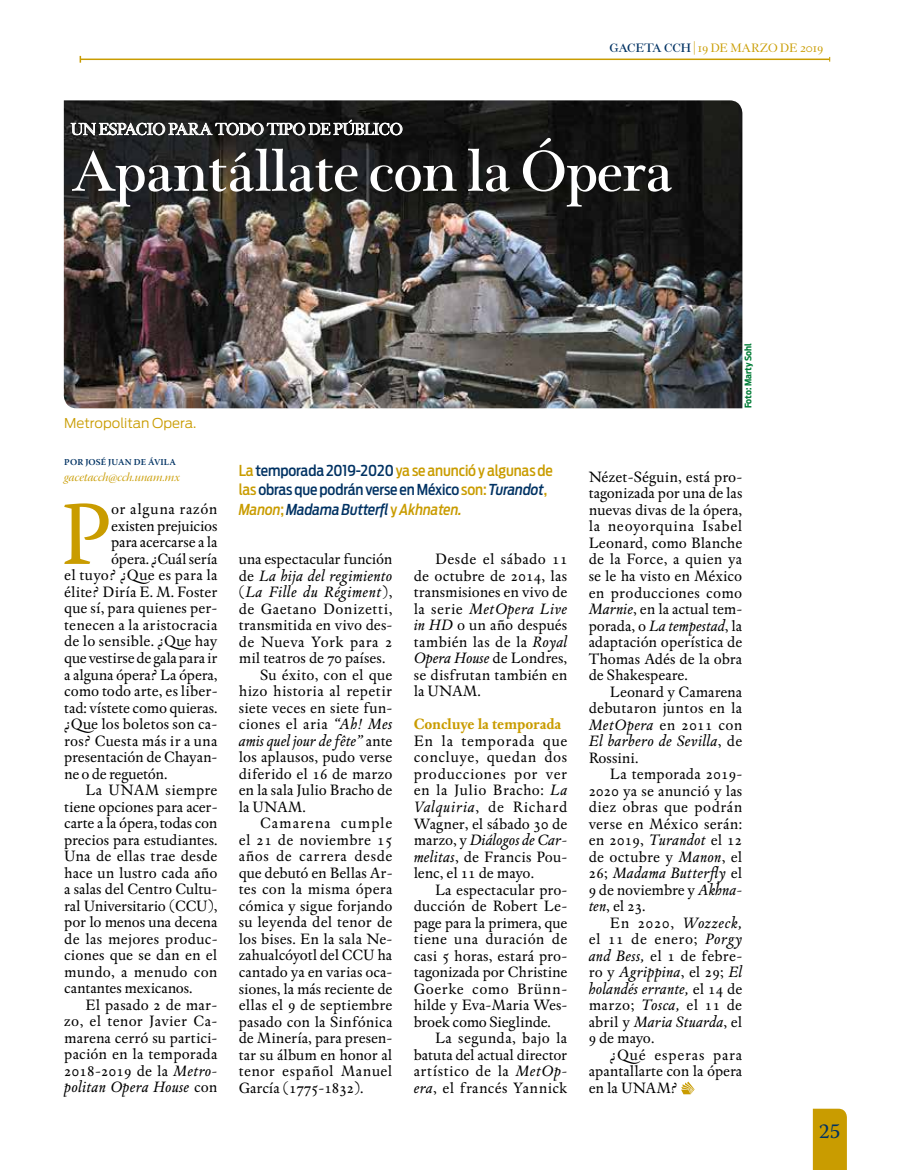
<style>
.page{position:relative;width:915px;height:1170px;background:#fff}
.page>*{position:absolute;margin:0;border:0;box-sizing:border-box;transform-origin:0 0}
.t1{font:90.9px "Warnock Pro";color:#c99c00}
.t2{font:600 64.5px "Wessex";letter-spacing:-.02em;color:#fff}
.t3{font:21px "Warnock Pro";color:#003263}
.t4{font:18px "Wessex Roman Titling";letter-spacing:-.02em;color:#fff}
.t5{font:15.75px/16.5px "Espinosa Nova";color:#000;text-align:justify}
.t6{font:italic 15.75px "Espinosa Nova";letter-spacing:.015em;color:#000}
.t7{font:15.75px "Espinosa Nova";letter-spacing:.03em;color:#000}
.t8{font:15.75px "Espinosa Nova";letter-spacing:-.02em;color:#000}
.t9{font:15.75px "Espinosa Nova";letter-spacing:.02em;color:#000}
.t10{font:15.75px "Espinosa Nova";letter-spacing:.025em;color:#000}
.t11{font:700 15.75px "Espinosa Nova";color:#c99c00}
.t12{font:15.75px "Espinosa Nova";letter-spacing:.055em;color:#000}
.t13{font:15.75px "Espinosa Nova";letter-spacing:.04em;color:#000}
.t14{font:500 15px/19.5px "Antenna Cond";letter-spacing:-.005em;color:#003263}
.t15{font:13.5px "Wessex";color:#c99c00}
.t16{font:300 13.5px "Antenna";color:#c99c00}
.t17{font:12px "Warnock Pro It Disp";color:#c99c00}
.t18{font:600 9px "Warnock Pro";letter-spacing:.01em;color:#003263}
.t19{font:700 9px "Antenna Cond";color:#007c37}
.s1{font-weight:600;color:#003263}
.s2{font-style:italic}
.s3{font-style:normal}
.s4{color:#c99c00}
.s5{font-style:italic;color:#c99c00}
</style>
<div class="page">
<div style="left:812px;top:1108px;width:34px;height:61px;background:#c99c00"></div>
<hr style="left:80px;top:59px;width:749px;height:1px;background:#c99c00">
<img style="left:64px;top:100px;width:678px;height:308px">
<svg style="left:70px;top:120px;width:332px;height:17px;background:#5c5d5d"></svg>
<svg style="left:681px;top:1081px;width:13px;height:13px"></svg>
<p class="t15" style="left:609px;top:40px;width:215px"><span class="s1">GACETA CCH</span> | 19 DE MARZO DE 2019</p>
<p class="t4" style="left:71px;top:119px;width:333px">UN ESPACIO PARA TODO TIPO DE PÚBLICO</p>
<h2 class="t2" style="left:71px;top:137px;width:604px">Apantállate con la Ópera</h2>
<p class="t16" style="left:64px;top:414px;width:133px">Metropolitan Opera.</p>
<p class="t19" style="left:742px;top:408px;width:67px;rotate:-90deg">Foto: Marty Sohl</p>
<p class="t18" style="left:64px;top:456px;width:113px">POR JOSÉ JUAN DE ÁVILA</p>
<p class="t17" style="left:64px;top:471px;width:117px">gacetacch@cch.unam.mx</p>
<h1 class="t1" style="left:60px;top:479px;width:53px">P</h1>
<p class="t13" style="left:111px;top:500px;width:108px">or alguna razón</p>
<p class="t8" style="left:111px;top:517px;width:108px">existen prejuicios</p>
<p class="t5" style="left:111px;top:534px;width:108px">para acercarse a la</p>
<p class="t5" style="left:111px;top:551px;width:108px">ópera. ¿Cuál sería</p>
<p class="t5" style="left:64px;top:567px;width:155px">el tuyo? ¿Que es para la</p>
<p class="t5" style="left:64px;top:584px;width:155px">élite? Diría E. M. Foster</p>
<p class="t5" style="left:64px;top:600px;width:155px">que sí, para quienes per-</p>
<p class="t5" style="left:64px;top:617px;width:155px">tenecen a la aristocracia</p>
<p class="t5" style="left:64px;top:633px;width:155px">de lo sensible. ¿Que hay</p>
<p class="t5" style="left:64px;top:650px;width:155px">que vestirse de gala para ir</p>
<p class="t5" style="left:64px;top:666px;width:155px">a alguna ópera? La ópera,</p>
<p class="t5" style="left:64px;top:683px;width:155px">como todo arte, es liber-</p>
<p class="t5" style="left:64px;top:699px;width:155px">tad: vístete como quieras.</p>
<p class="t5" style="left:64px;top:716px;width:155px">¿Que los boletos son ca-</p>
<p class="t5" style="left:64px;top:732px;width:155px">ros? Cuesta más ir a una</p>
<p class="t5" style="left:64px;top:749px;width:155px">presentación de Chayan-</p>
<p class="t8" style="left:64px;top:764px;width:105px">ne o de reguetón.</p>
<p class="t5" style="left:85px;top:782px;width:133px">La UNAM siempre</p>
<p class="t8" style="left:64px;top:797px;width:155px">tiene opciones para acer-</p>
<p class="t5" style="left:64px;top:815px;width:155px">carte a la ópera, todas con</p>
<p class="t5" style="left:64px;top:831px;width:155px">precios para estudiantes.</p>
<p class="t5" style="left:64px;top:848px;width:155px">Una de ellas trae desde</p>
<p class="t5" style="left:64px;top:864px;width:155px">hace un lustro cada año</p>
<p class="t5" style="left:64px;top:881px;width:155px">a salas del Centro Cultu-</p>
<p class="t5" style="left:64px;top:897px;width:155px">ral Universitario (CCU),</p>
<p class="t5" style="left:64px;top:914px;width:155px">por lo menos una decena</p>
<p class="t5" style="left:64px;top:930px;width:155px">de las mejores produc-</p>
<p class="t5" style="left:64px;top:947px;width:155px">ciones que se dan en el</p>
<p class="t5" style="left:64px;top:963px;width:155px">mundo, a menudo con</p>
<p class="t5" style="left:64px;top:980px;width:130px">cantantes mexicanos.</p>
<p class="t5" style="left:85px;top:996px;width:133px">El pasado 2 de mar-</p>
<p class="t5" style="left:64px;top:1013px;width:155px">zo, el tenor Javier Ca-</p>
<p class="t5" style="left:64px;top:1029px;width:155px">marena cerró su partici-</p>
<p class="t5" style="left:64px;top:1046px;width:155px">pación en la temporada</p>
<p class="t9" style="left:64px;top:1061px;width:155px">2018-2019 de la <span class="s2">Metro-</span></p>
<p class="t6" style="left:64px;top:1078px;width:155px">politan Opera House <span class="s3">con</span></p>
<p class="t14" style="left:239px;top:460px;width:315px"><span class="s4">La</span> temporada 2019-2020 <span class="s4">ya se anunció y algunas de las</span> obras que podrán verse en México <span class="s4">son:</span> <span class="s2">Turandot</span><span class="s4">,<br></span><span class="s5">Manon</span><span class="s4">;</span> <span class="s2">MadamaButterfl</span><span class="s4">y</span> <span class="s5">Akhnaten.</span></p>
<p class="t5" style="left:239px;top:551px;width:155px">una espectacular función</p>
<p class="t6" style="left:239px;top:566px;width:155px"><span class="s3">de</span> La hija del regimiento</p>
<p class="t6" style="left:239px;top:583px;width:155px"><span class="s3">(</span>La Fille du Régiment<span class="s3">),</span></p>
<p class="t7" style="left:239px;top:599px;width:155px">de Gaetano Donizetti,</p>
<p class="t5" style="left:239px;top:617px;width:155px">transmitida en vivo des-</p>
<p class="t9" style="left:239px;top:632px;width:155px">de Nueva York para 2</p>
<p class="t5" style="left:239px;top:650px;width:148px">mil teatros de 70 países.</p>
<p class="t5" style="left:260px;top:666px;width:134px">Su éxito, con el que</p>
<p class="t10" style="left:239px;top:682px;width:155px">hizo historia al repetir</p>
<p class="t5" style="left:239px;top:699px;width:155px">siete veces en siete fun-</p>
<p class="t5" style="left:239px;top:716px;width:155px">ciones el aria <span class="s2">“Ah! Mes</span></p>
<p class="t6" style="left:239px;top:731px;width:155px">amis quel jour de fête” <span class="s3">ante</span></p>
<p class="t5" style="left:239px;top:749px;width:155px">los aplausos, pudo verse</p>
<p class="t5" style="left:239px;top:765px;width:155px">diferido el 16 de marzo</p>
<p class="t5" style="left:239px;top:782px;width:155px">en la sala Julio Bracho de</p>
<p class="t5" style="left:239px;top:798px;width:69px">la UNAM.</p>
<p class="t12" style="left:260px;top:814px;width:134px">Camarena cumple</p>
<p class="t5" style="left:239px;top:832px;width:155px">el 21 de noviembre 15</p>
<p class="t7" style="left:239px;top:847px;width:155px">años de carrera desde</p>
<p class="t5" style="left:239px;top:865px;width:155px">que debutó en Bellas Ar-</p>
<p class="t5" style="left:239px;top:881px;width:155px">tes con la misma ópera</p>
<p class="t5" style="left:239px;top:898px;width:155px">cómica y sigue forjando</p>
<p class="t5" style="left:239px;top:914px;width:155px">su leyenda del tenor de</p>
<p class="t5" style="left:239px;top:931px;width:155px">los bises. En la sala Ne-</p>
<p class="t5" style="left:239px;top:947px;width:155px">zahualcóyotl del CCU ha</p>
<p class="t5" style="left:239px;top:964px;width:155px">cantado ya en varias oca-</p>
<p class="t5" style="left:239px;top:980px;width:155px">siones, la más reciente de</p>
<p class="t5" style="left:239px;top:997px;width:155px">ellas el 9 de septiembre</p>
<p class="t5" style="left:239px;top:1013px;width:155px">pasado con la Sinfónica</p>
<p class="t5" style="left:239px;top:1030px;width:155px">de Minería, para presen-</p>
<p class="t5" style="left:239px;top:1046px;width:155px">tar su álbum en honor al</p>
<p class="t7" style="left:239px;top:1062px;width:155px">tenor español Manuel</p>
<p class="t5" style="left:239px;top:1079px;width:126px">García (1775-1832).</p>
<p class="t5" style="left:413px;top:551px;width:155px;text-indent:21px">Desde el sábado 11 de octubre de 2014, las transmisiones en vivo de la serie <span class="s2">MetOpera Live in HD</span> o un año después también las de la <span class="s2">Royal Opera House</span> de Londres, se disfrutan también en la UNAM.</p>
<p class="t11" style="left:413px;top:715px;width:149px">Concluye la temporada</p>
<p class="t5" style="left:413px;top:733px;width:155px">En la temporada que concluye, quedan dos producciones por ver en la Julio Bracho: <span class="s2">La Valquiria</span>, de Richard Wagner, el sábado 30 de marzo, y <span class="s2">Diálogos de Car&shy;melitas</span>, de Francis Pou&shy;lenc, el 11 de mayo.</p>
<p class="t5" style="left:413px;top:881px;width:155px;text-indent:21px">La espectacular pro&shy;ducción de Robert Le&shy;page para la primera, que tiene una duración de casi 5 horas, estará pro&shy;tagonizada por Christine Goerke como Brünn&shy;hilde y Eva-Maria Wes&shy;broek como Sieglinde.</p>
<p class="t5" style="left:413px;top:1030px;width:155px;text-indent:21px">La segunda, bajo la batuta del actual director artístico de la <span class="s2">MetOp&shy;era</span>, el francés Yannick</p>
<p class="t5" style="left:588px;top:469px;width:155px">Nézet-Séguin, está pro&shy;tagonizada por una de las nuevas divas de la ópera, la neoyorquina Isabel Leonard, como Blanche de la Force, a quien ya se le ha visto en México en producciones como <span class="s2">Marnie</span>, en la actual tem&shy;porada, o <span class="s2">La tempestad</span>, la adaptación operística de Thomas Adés de la obra de Shakespeare.</p>
<p class="t5" style="left:588px;top:683px;width:155px;text-indent:21px">Leonard y Camarena debutaron juntos en la <span class="s2">MetOpera</span> en 2011 con <span class="s2">El barbero de Sevilla</span>, de Rossini.</p>
<p class="t5" style="left:588px;top:766px;width:155px;text-indent:21px">La temporada 2019- 2020 ya se anunció y las diez obras que podrán verse en México serán: en 2019, <span class="s2">Turandot</span> el 12 de octubre y <span class="s2">Manon</span>, el 26; <span class="s2">Madama Butterfly</span> el 9 de noviembre y <span class="s2">Akhna&shy;ten</span>, el 23.</p>
<p class="t5" style="left:588px;top:914px;width:155px;text-indent:21px">En 2020, <span class="s2">Wozzeck, </span>el 11 de enero; <span class="s2">Porgy and Bess,</span> el 1 de febre&shy;ro y <span class="s2">Agrippina</span>, el 29; <span class="s2">El holandés errante,</span> el 14 de marzo; <span class="s2">Tosca,</span> el 11 de abril y <span class="s2">Maria Stuarda</span>, el 9 de mayo.</p>
<p class="t5" style="left:588px;top:1046px;width:155px;text-indent:21px">¿Qué esperas para apantallarte con la ópera en la UNAM?</p>
<h3 class="t3" style="left:819px;top:1118px;width:23px">25</h3>
</div>
